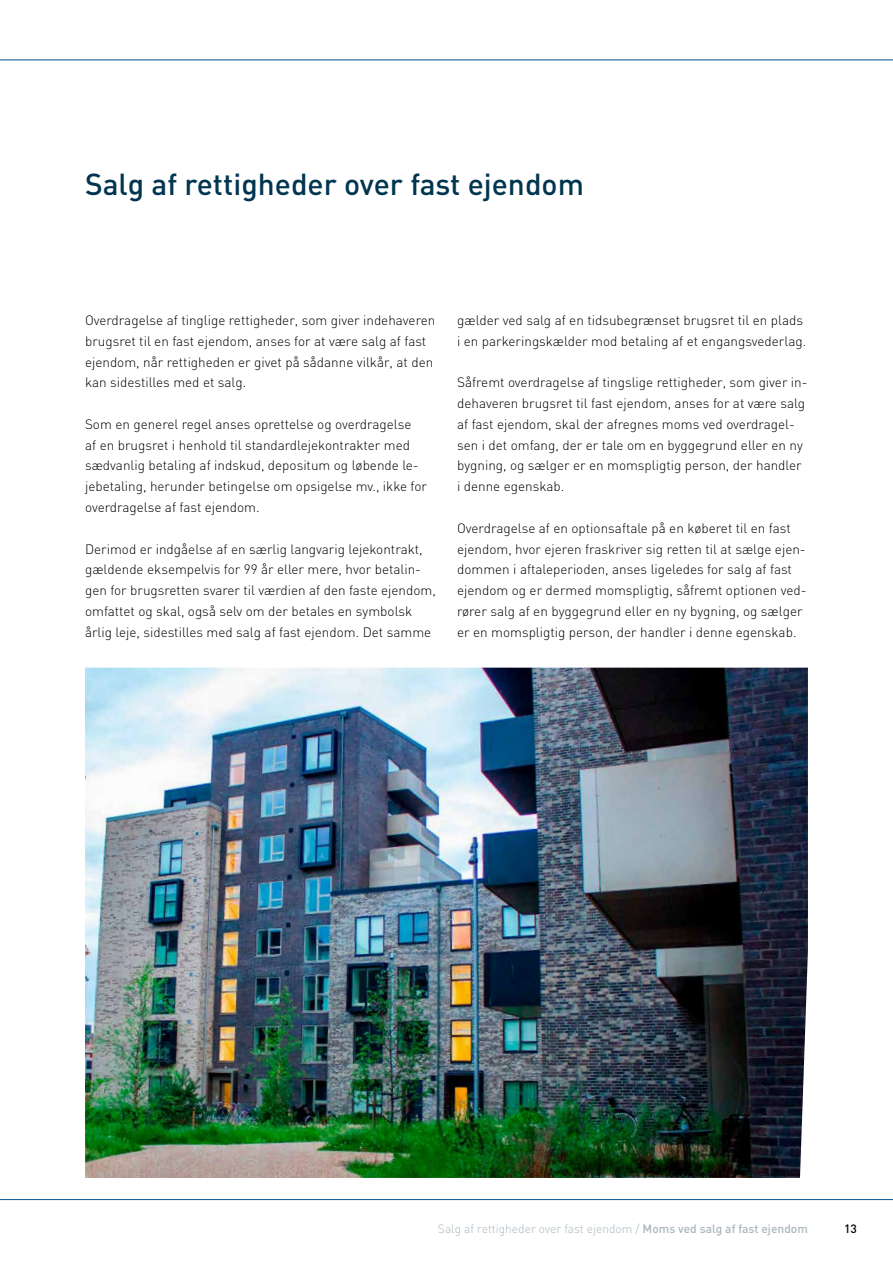
<style>
.page{position:relative;width:893px;height:1263px;background:#fff}
.page>*{position:absolute;margin:0;border:0;box-sizing:border-box;transform-origin:0 0}
.t1{font:500 30px "DIN";color:#003550}
.t2{font:300 13.5px/20.9px "DIN";color:#000}
.t3{font:300 12px "DIN";color:#abb7bd}
.t4{font:500 12px "DIN";color:#000}
.s1{font-weight:500}
</style>
<div class="page">
<img style="left:85px;top:668px;width:723px;height:510px">
<hr style="left:0;top:60px;width:893px;height:1px;background:#00548f">
<hr style="left:0;top:1199px;width:893px;height:1px;background:#00548f">
<h1 class="t1" style="left:85px;top:165px;width:500px">Salg af rettigheder over fast ejendom</h1>
<p class="t2" style="left:85px;top:310px;width:352px">Overdragelse af tinglige rettigheder, som giver indehaveren brugsret til en fast ejendom, anses for at være salg af fast ejendom, når rettigheden er givet på sådanne vilkår, at den kan sidestilles med et salg.</p>
<p class="t2" style="left:85px;top:413px;width:344px">Som en generel regel anses oprettelse og overdragelse<br>af en brugsret i henhold til standardlejekontrakter med sædvanlig betaling af indskud, depositum og løbende le&shy;jebetaling, herunder betingelse om opsigelse mv. , ikke for overdragelse af fast ejendom.</p>
<p class="t2" style="left:85px;top:538px;width:352px">Derimod er indgåelse af en særlig langvarig lejekontrakt, gældende eksempelvis for 99 år eller mere, hvor betalin&shy;gen for brugsretten svarer til værdien af den faste ejendom, omfattet og skal, også selv om der betales en symbolsk årlig leje, sidestilles med salg af fast ejendom. Det samme</p>
<p class="t2" style="left:457px;top:310px;width:348px">gælder ved salg af en tidsubegrænset brugsret til en plads i en parkeringskælder mod betaling af et engangsvederlag.</p>
<p class="t2" style="left:457px;top:372px;width:352px">Såfremt overdragelse af tingslige rettigheder, som giver in&shy;dehaveren brugsret til fast ejendom, anses for at være salg af fast ejendom, skal der afregnes moms ved overdragel&shy;sen i det omfang, der er tale om en byggegrund eller en ny bygning, og sælger er en momspligtig person, der handler i denne egenskab.</p>
<p class="t2" style="left:457px;top:517px;width:351px">Overdragelse af en optionsaftale på en køberet til en fast ejendom, hvor ejeren fraskriver sig retten til at sælge ejen&shy;dommen i aftaleperioden, anses ligeledes for salg af fast ejendom og er dermed momspligtig, såfremt optionen ved&shy;rører salg af en byggegrund eller en ny bygning, og sælger er en momspligtig person, der handler i denne egenskab.</p>
<p class="t3" style="left:438px;top:1221px;width:371px">Salg af rettigheder over fast ejendom / <span class="s1">Moms ved salg af fast ejendom</span></p>
<p class="t4" style="left:844px;top:1220px;width:14px">13</p>
</div>
